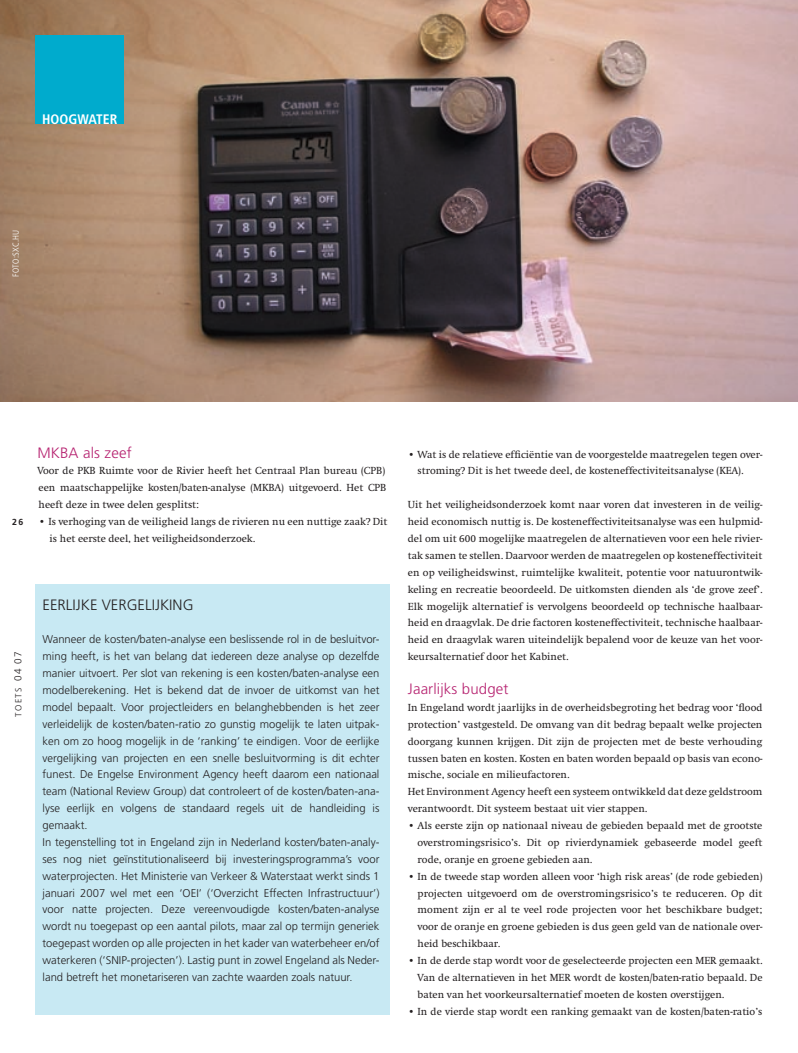
<style>
.page{position:relative;width:798px;height:1053px;background:#fff}
.page>*{position:absolute;margin:0;border:0;box-sizing:border-box;transform-origin:0 0}
._05_tussenkop{font:300 15px "Frutiger";letter-spacing:.01em;color:#b62270}
._12_kaderkop{font:300 15px "Frutiger";color:#231f20}
._00_rubriek{font:700 condensed 13.75px "Frutiger";color:#fff}
._13_kadertekst{font:300 11.25px/16.9px "Frutiger";color:#231f20;text-align:justify}
.Standaard{font:10.62px/16.9px "Swift";color:#231f20;text-align:justify}
.credit{font:300 condensed 8.75px "Frutiger";color:#fff}
.t1{font:300 8.75px "Frutiger";letter-spacing:.14em;color:#231f20}
.t2{font:700 8.75px "Frutiger";color:#231f20}
.s1{font-size:10px}
</style>
<div class="page">
<img style="left:0;top:0;width:797px;height:401px">
<div style="left:35px;top:35px;width:89px;height:89px;background:#00abcd"></div>
<div style="left:35px;top:584px;width:355px;height:430px;background:#c8e9f3"></div>
<p class="_00_rubriek" style="left:42px;top:111px;width:18px">HOOGWATER</p>
<p class="credit" style="left:11px;top:277px;width:47px;rotate:-90deg">FOTO:SXC.HU</p>
<p class="t2" style="left:12px;top:517px;width:12px">26</p>
<p class="_05_tussenkop" style="left:37px;top:444px;width:96px">MKBA als zeef</p>
<p class="Standaard" style="left:37px;top:462px;width:350px">Voor de PKB Ruimte voor de Rivier heeft het Centraal Plan bureau (CPB) een maatschappelijke kosten/baten-analyse (MKBA) uitgevoerd. Het CPB heeft deze in twee delen gesplitst:</p>
<p class="Standaard" style="left:50px;top:513px;width:339px;text-indent:-11px">• Is verhoging van de veiligheid langs de rivieren nu een nuttige zaak? Dit is het eerste deel, het veiligheidsonderzoek.</p>
<p class="t1" style="left:13px;top:716px;width:67px;rotate:-90deg">TOETS <span class="s1">04 07</span></p>
<p class="_12_kaderkop" style="left:43px;top:596px;width:152px">Eerlijke vergelijking</p>
<p class="_13_kadertekst" style="left:43px;top:631px;width:338px">Wanneer de kosten/baten-analyse een beslissende rol in de besluitvor&shy;ming heeft, is het van belang dat iedereen deze analyse op dezelfde manier uitvoert. Per slot van rekening is een kosten/baten-analyse een modelberekening. Het is bekend dat de invoer de uitkomst van het model bepaalt. Voor projectleiders en belanghebbenden is het zeer verleidelijk de kosten/baten-ratio zo gunstig mogelijk te laten uitpak&shy;ken om zo hoog mogelijk in de ‘ranking’ te eindigen. Voor de eerlijke vergelijking van projecten en een snelle besluitvorming is dit echter funest. De Engelse Environment Agency heeft daarom een nationaal team (National Review G roup) dat controleert of de kosten/baten-ana&shy;lyse eerlijk en volgens de standaard regels uit de handleiding is gemaakt.</p>
<p class="_13_kadertekst" style="left:43px;top:833px;width:338px">In tegenstelling tot in Engeland zijn in Nederland kosten/baten-analy&shy;ses nog niet geïnstitutionaliseerd bij investeringsprogramma’s voor waterprojecten. Het Ministerie van Verkeer &amp; Waterstaat werkt sinds 1 januari 2007 wel met een ‘OEI’ (‘Overzicht Effecten I nfrastructuur’) voor natte projecten. Deze vereenvoudigde kosten/baten-analyse wordt nu toegepast op een aantal pilots, maar zal op termijn generiek toegepast worden op alle projecten in het kader van waterbeheer en/of waterkeren (‘SNI P-projecten’). Lastig punt in zowel Engeland als Neder&shy;land betreft het monetariseren van zachte waarden zoals natuur.</p>
<p class="Standaard" style="left:417px;top:446px;width:346px;text-indent:-10px">• Wat is de relatieve efficiëntie van de voorgestelde maatregelen tegen over&shy;stroming? Dit is het tweede deel, de kosteneffectiviteitsanalyse (KEA).</p>
<p class="Standaard" style="left:407px;top:496px;width:356px">Uit het veiligheidsonderzoek komt naar voren dat investeren in de veilig&shy;heid economisch nuttig is. De kosteneffectiviteitsanalyse was een hulpmid&shy;del om uit 600 mogelijke maatregelen de alternatieven voor een hele rivier&shy;tak samen te stellen. Daarvoor werden de maatregelen op kosteneffectiviteit en op veiligheidswinst, ruimtelijke kwaliteit, potentie voor natuurontwik&shy;keling en recreatie beoordeeld. De uitkomsten dienden als ‘de grove zeef’.<br>Elk mogelijk alternatief is vervolgens beoordeeld op technische haalbaar&shy;heid en draagvlak. De drie factoren kosteneffectiviteit, technische haalbaar&shy;heid en draagvlak waren uiteindelijk bepalend voor de keuze van het voor&shy;keursalternatief door het Kabinet.</p>
<p class="_05_tussenkop" style="left:407px;top:680px;width:102px">Jaarlijks budget</p>
<p class="Standaard" style="left:407px;top:699px;width:356px">In Engeland wordt jaarlijks in de overheidsbegroting het bedrag voor ‘flood protection’ vastgesteld. De omvang van dit bedrag bepaalt welke projecten doorgang kunnen krijgen. Dit zijn de projecten met de beste verhouding tussen baten en kosten. Kosten en baten worden bepaald op basis van econo&shy;mische, sociale en milieufactoren.</p>
<p class="Standaard" style="left:407px;top:783px;width:356px">Het Environment Agency heeft een systeem ontwikkeld dat deze geldstroom verantwoordt. Dit systeem bestaat uit vier stappen.</p>
<p class="Standaard" style="left:417px;top:817px;width:346px;text-indent:-10px">• Als eerste zijn op nationaal niveau de gebieden bepaald met de grootste overstromingsrisico’s. Dit op rivierdynamiek gebaseerde model geeft rode, oranje en groene gebieden aan.</p>
<p class="Standaard" style="left:417px;top:867px;width:346px;text-indent:-10px">• In de tweede stap worden alleen voor ‘high risk areas’ (de rode gebieden) projecten uitgevoerd om de overstromingsrisico’s te reduceren. Op dit moment zijn er al te veel rode projecten voor het beschikbare budget; voor de oranje en groene gebieden is dus geen geld van de nationale over&shy;heid beschikbaar.</p>
<p class="Standaard" style="left:417px;top:952px;width:346px;text-indent:-10px">• In de derde stap wordt voor de geselecteerde projecten een MER gemaakt.<br>Van de alternatieven in het MER wordt de kosten/baten-ratio bepaald. De baten van het voorkeursalternatief moeten de kosten overstijgen.</p>
<p class="Standaard" style="left:407px;top:1002px;width:356px">• In de vierde stap wordt een ranking gemaakt van de kosten/baten-ratio’s</p>
</div>
